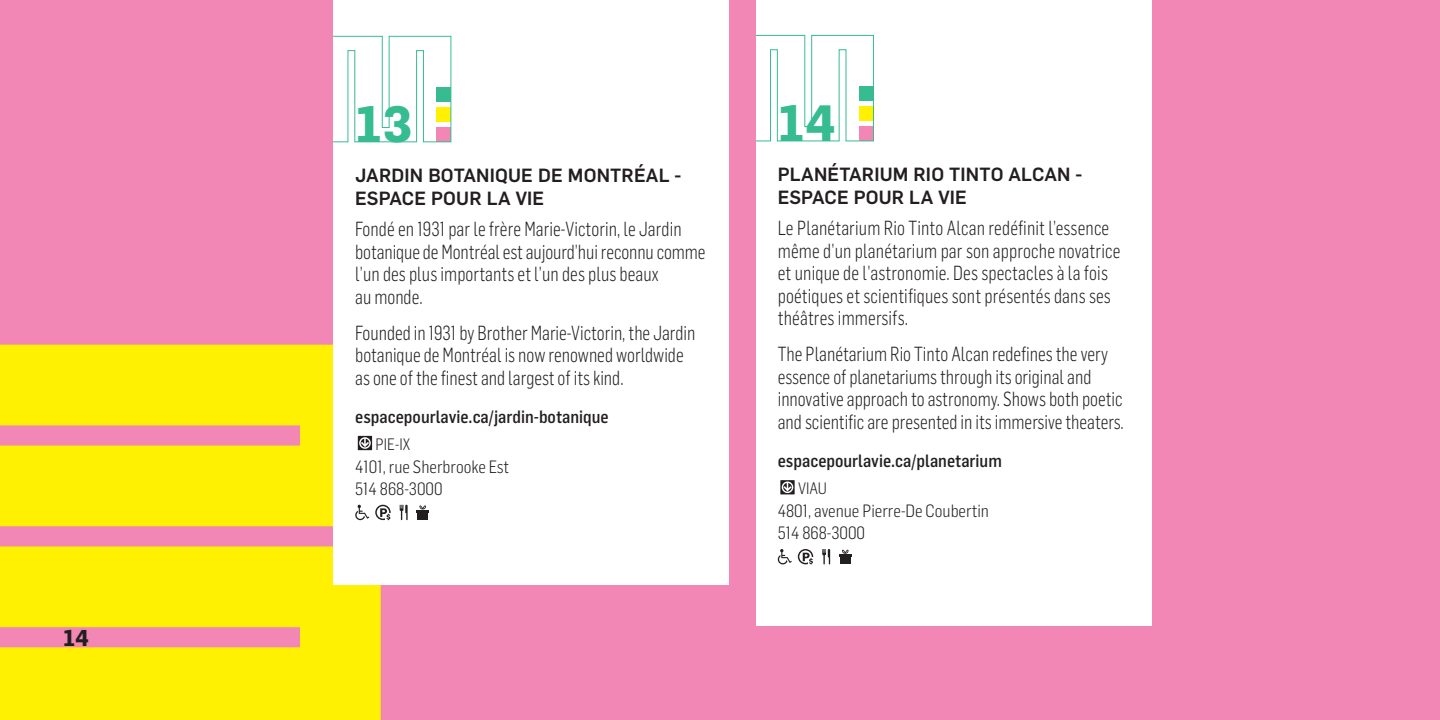
<style>
.page{position:relative;width:1440px;height:720px;background:#f287b6}
.page>*{position:absolute;margin:0;border:0;box-sizing:border-box;transform-origin:0 0}
.t1{font:700 50px "Flama";color:#37bc92}
.t2{font:700 22.5px "Flama";color:#231f20}
.t3{font:300 20px/22.5px "Flama Semicondensed";color:#231f20;scale:.85 1}
.t4{font:500 18.75px/22.5px "Flama";letter-spacing:.01em;color:#231f20}
.t5{font:300 17.5px/22.5px "Flama Semicondensed";color:#231f20;scale:.95 1}
.t6{font:500 17.5px "Flama Semicondensed";color:#231f20;scale:.95 1}
.t7{font:300 16.25px "Flama Semicondensed";color:#231f20;scale:.95 1}
</style>
<div class="page">
<div style="left:756px;top:0;width:396px;height:626px;background:#fff"></div>
<svg style="left:756px;top:35px;width:118px;height:106px"></svg>
<svg style="left:780px;top:480px;width:15px;height:14px"></svg>
<svg style="left:778px;top:549px;width:14px;height:15px"></svg>
<div style="left:798px;top:549px;width:15px;height:15px;border:1px solid #231f20;border-radius:50%"></div>
<svg style="left:803px;top:553px;width:10px;height:11px"></svg>
<svg style="left:822px;top:549px;width:8px;height:15px"></svg>
<div style="left:840px;top:558px;width:11px;height:6px;background:#231f20"></div>
<svg style="left:839px;top:550px;width:12px;height:7px"></svg>
<svg style="left:0;top:345px;width:381px;height:375px;background:#fde11b"></svg>
<div style="left:333px;top:0;width:396px;height:584px;background:#fff"></div>
<svg style="left:333px;top:36px;width:118px;height:106px"></svg>
<svg style="left:358px;top:436px;width:14px;height:14px"></svg>
<svg style="left:355px;top:505px;width:14px;height:15px"></svg>
<div style="left:375px;top:505px;width:16px;height:15px;border:1px solid #231f20;border-radius:50%"></div>
<svg style="left:380px;top:508px;width:11px;height:12px"></svg>
<svg style="left:400px;top:505px;width:8px;height:15px"></svg>
<div style="left:417px;top:513px;width:11px;height:7px;background:#231f20"></div>
<svg style="left:417px;top:505px;width:12px;height:8px"></svg>
<p class="t2" style="left:63px;top:624px;width:28px">14</p>
<h1 class="t1" style="left:355px;top:93px;width:59px">13</h1>
<p class="t4" style="left:355px;top:163px;width:328px">JARDIN BOTANIQUE DE MONTRÉAL -<br>ESPACE POUR LA VIE</p>
<p class="t3" style="left:355px;top:217px;width:414px">Fondé en 1931 par le frère Marie-Victorin, le Jardin botanique de Montréal est aujourd’hui reconnu comme l’un des plus importants et l’un des plus beaux<br>au monde.</p>
<p class="t3" style="left:355px;top:320px;width:402px">Founded in 1931 by Brother Marie-Victorin, the Jardin botanique de Montréal is now renowned worldwide as one of the finest and largest of its kind.</p>
<p class="t6" style="left:355px;top:406px;width:268px">espacepourlavie.ca/jardin-botanique</p>
<p class="t7" style="left:376px;top:434px;width:38px">PIE-IX</p>
<p class="t5" style="left:355px;top:454px;width:163px">4101, rue Sherbrooke Est<br>514 868-3000</p>
<h1 class="t1" style="left:778px;top:93px;width:59px">14</h1>
<p class="t4" style="left:778px;top:162px;width:306px">PLANÉTARIUM RIO TINTO ALCAN -<br>ESPACE POUR LA VIE</p>
<p class="t3" style="left:778px;top:216px;width:405px">Le Planétarium Rio Tinto Alcan redéfinit l’essence même d’un planétarium par son approche novatrice et unique de l’astronomie. Des spectacles à la fois poétiques et scientifiques sont présentés dans ses théâtres immersifs.</p>
<p class="t3" style="left:778px;top:342px;width:409px">The Planétarium Rio Tinto Alcan redefines the very essence of planetariums through its original and innovative approach to astronomy. Shows both poetic and scientific are presented in its immersive theaters.</p>
<p class="t6" style="left:778px;top:450px;width:237px">espacepourlavie.ca/planetarium</p>
<p class="t7" style="left:798px;top:478px;width:32px">VIAU</p>
<p class="t5" style="left:778px;top:499px;width:224px">4801, avenue Pierre-De Coubertin<br>514 868-3000</p>
</div>
